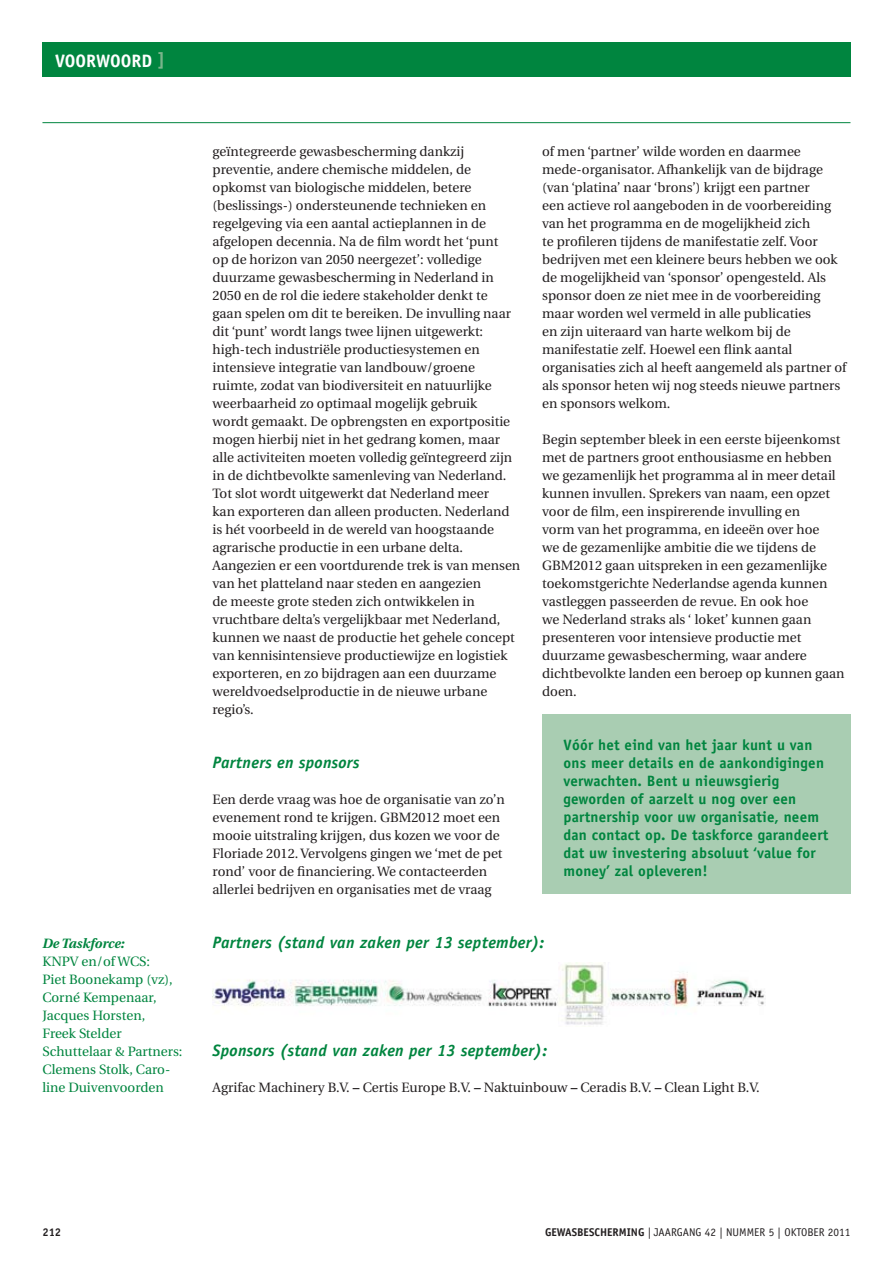
<style>
.page{position:relative;width:893px;height:1263px;background:#fff}
.page>*{position:absolute;margin:0;border:0;box-sizing:border-box;transform-origin:0 0}
.t1{font:700 18px "Officina Sans";color:#fff}
.t2{font:italic 700 16.5px "Officina Sans";letter-spacing:.015em;color:#00853f}
.t3{font:700 15px/18px "Officina Sans";letter-spacing:.015em;color:#00853f}
.t4{font:13.5px/18px "Utopia";color:#231f20}
.t5{font:13.5px/18px "Utopia";color:#00853f}
.t6{font:italic 700 13.5px "Utopia";color:#00853f}
.t7{font:11.25px "Officina Sans";color:#231f20}
.t8{font:700 11.25px "Officina Sans";color:#231f20}
.s1{color:#79b58b}
.s2{font-weight:700}
</style>
<div class="page">
<div style="left:42px;top:43px;width:808px;height:34px;background:#00853f"></div>
<hr style="left:42px;top:122px;width:808px;height:1px;background:#00853f">
<img style="left:213px;top:963px;width:552px;height:62px">
<div style="left:542px;top:714px;width:308px;height:180px;background:#a9cdb2"></div>
<h1 class="t1" style="left:55px;top:54px;width:112px">VOORWOORD <span class="s1">]</span></h1>
<p class="t6" style="left:42px;top:938px;width:84px">De Taskforce:</p>
<p class="t5" style="left:42px;top:954px;width:142px">KNPV en/of WCS:<br>Piet Boonekamp (vz),<br>Corné Kempenaar,<br>Jacques Horsten,<br>Freek Stelder<br>Schuttelaar &amp; Partners:<br>Clemens Stolk, Caro&shy;line Duivenvoorden</p>
<p class="t4" style="left:213px;top:144px;width:309px">geïntegreerde gewasbescherming dankzij preventie, andere chemische middelen, de opkomst van biologische middelen, betere (beslissings-) ondersteunende technieken en regelgeving via een aantal actieplannen in de afgelopen decennia. Na de film wordt het ‘punt<br>op de horizon van 2050 neergezet’: volledige duurzame gewasbescherming in Nederland in 2050 en de rol die iedere stakeholder denkt te gaan spelen om dit te bereiken. De invulling naar dit ‘punt’ wordt langs twee lijnen uitgewerkt: high-tech industriële productiesystemen en intensieve integratie van landbouw/groene ruimte, zodat van biodiversiteit en natuurlijke weerbaarheid zo optimaal mogelijk gebruik<br>wordt gemaakt. De opbrengsten en exportpositie mogen hierbij niet in het gedrang komen, maar alle activiteiten moeten volledig geïntegreerd zijn in de dichtbevolkte samenleving van Nederland.<br>Tot slot wordt uitgewerkt dat Nederland meer<br>kan exporteren dan alleen producten. Nederland is hét voorbeeld in de wereld van hoogstaande agrarische productie in een urbane delta.<br>Aangezien er een voortdurende trek is van mensen van het platteland naar steden en aangezien<br>de meeste grote steden zich ontwikkelen in vruchtbare delta’s vergelijkbaar met Nederland, kunnen we naast de productie het gehele concept van kennisintensieve productiewijze en logistiek exporteren, en zo bijdragen aan een duurzame wereldvoedselproductie in de nieuwe urbane regio’s.</p>
<p class="t2" style="left:213px;top:756px;width:148px">Partners en sponsors</p>
<p class="t4" style="left:213px;top:792px;width:294px">Een derde vraag was hoe de organisatie van zo’n evenement rond te krijgen. GBM2012 moet een mooie uitstraling krijgen, dus kozen we voor de Floriade 2012. Vervolgens gingen we ‘met de pet rond’ voor de financiering. We contacteerden allerlei bedrijven en organisaties met de vraag</p>
<p class="t4" style="left:542px;top:144px;width:306px">of men ‘partner’ wilde worden en daarmee mede-organisator. Afhankelijk van de bijdrage (van ‘platina’ naar ‘brons’) krijgt een partner<br>een actieve rol aangeboden in de voorbereiding van het programma en de mogelijkheid zich<br>te profileren tijdens de manifestatie zelf. Voor bedrijven met een kleinere beurs hebben we ook de mogelijkheid van ‘sponsor’ opengesteld. Als sponsor doen ze niet mee in de voorbereiding maar worden wel vermeld in alle publicaties<br>en zijn uiteraard van harte welkom bij de manifestatie zelf. Hoewel een flink aantal organisaties zich al heeft aangemeld als partner of als sponsor heten wij nog steeds nieuwe partners en sponsors welkom.</p>
<p class="t4" style="left:542px;top:432px;width:304px">Begin september bleek in een eerste bijeenkomst met de partners groot enthousiasme en hebben we gezamenlijk het programma al in meer detail kunnen invullen. Sprekers van naam, een opzet voor de film, een inspirerende invulling en<br>vorm van het programma, en ideeën over hoe<br>we de gezamenlijke ambitie die we tijdens de GBM2012 gaan uitspreken in een gezamenlijke toekomstgerichte Nederlandse agenda kunnen vastleggen passeerden de revue. En ook hoe<br>we Nederland straks als ‘ loket’ kunnen gaan presenteren voor intensieve productie met duurzame gewasbescherming, waar andere dichtbevolkte landen een beroep op kunnen gaan doen.</p>
<p class="t3" style="left:563px;top:737px;width:266px">Vóór het eind van het jaar kunt u van ons meer details en de aankondigingen verwachten. Bent u nieuwsgierig geworden of aarzelt u nog over een partnership voor uw organisatie, neem dan contact op. De taskforce garandeert dat uw investering absoluut ‘value for money’ zal opleveren!</p>
<p class="t2" style="left:213px;top:936px;width:333px">Partners (stand van zaken per 13 september):</p>
<p class="t2" style="left:213px;top:1044px;width:336px">Sponsors (stand van zaken per 13 september):</p>
<p class="t4" style="left:213px;top:1080px;width:548px">Agrifac Machinery B.V. <span class="s2">–</span> Certis Europe B.V. <span class="s2">–</span> Naktuinbouw <span class="s2">–</span> Ceradis B.V. <span class="s2">–</span> Clean Light B.V.</p>
<p class="t8" style="left:42px;top:1228px;width:20px">212</p>
<p class="t7" style="left:545px;top:1228px;width:307px"><span class="s2">GEWASBESCHERMING</span> | JAARGANG 42 | NUMMER 5 | OKTOBER 2011</p>
</div>
